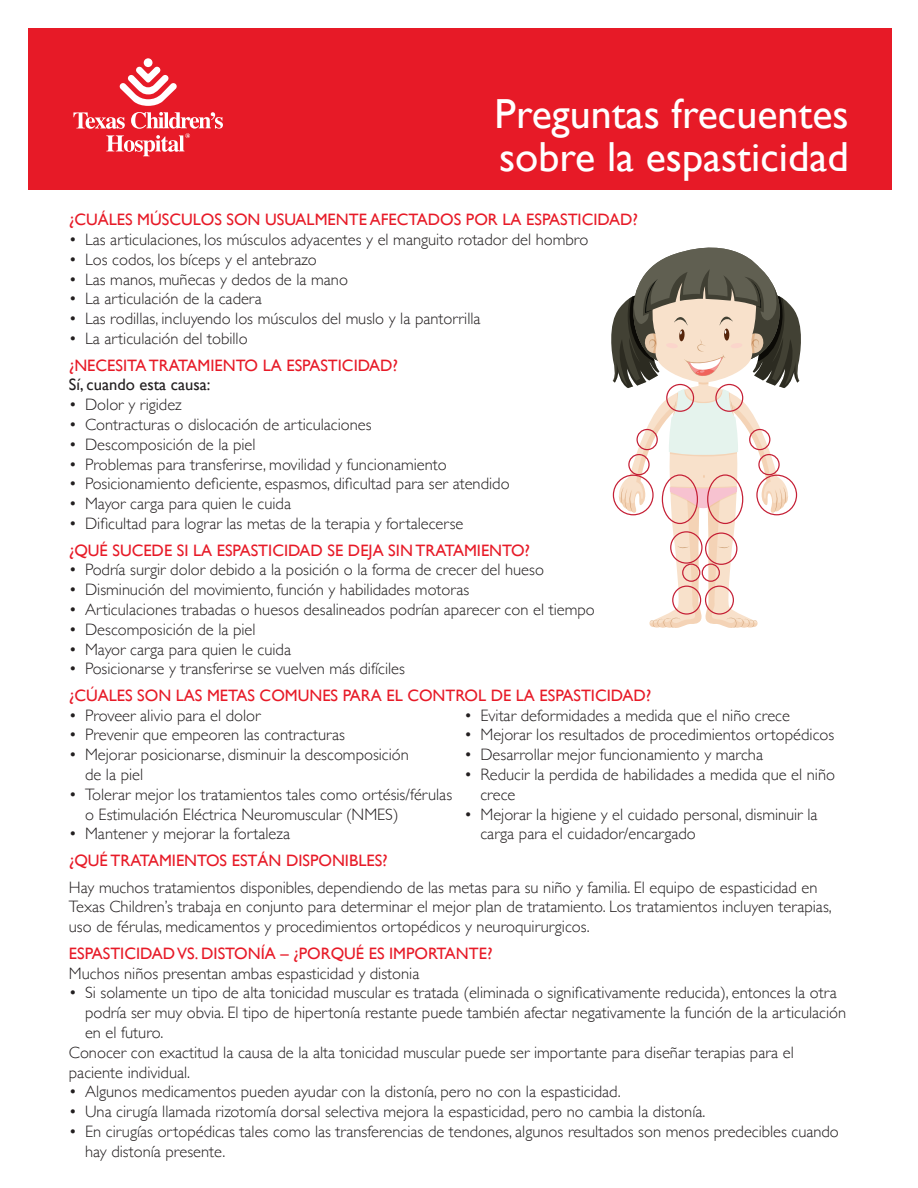
<style>
.page{position:relative;width:918px;height:1188px;background:#fff}
.page>*{position:absolute;margin:0;border:0;box-sizing:border-box;transform-origin:0 0}
.t1{font:42px "Gill Sans";color:#fff}
.Bullets{font:300 16.5px/19.8px "Gill Sans";color:#231f20}
.Paragraph_Style_1{font:16.5px "Gill Sans";color:#e71a27}
.Bullets-2{font:16.5px "Gill Sans";color:#e71a27}
.Paragraph_Style_1-2{font:16.5px "Gill Sans";color:#231f20}
.s1{font-weight:400;color:#e71a27}
</style>
<div class="page">
<div style="left:28px;top:28px;width:864px;height:162px;background:#e71a27"></div>
<svg style="left:120px;top:67px;width:57px;height:39px"></svg>
<div style="left:144px;top:58px;width:9px;height:9px;background:#fff;border-radius:50%"></div>
<svg style="left:73px;top:112px;width:150px;height:44px"></svg>
<svg style="left:611px;top:247px;width:190px;height:381px"></svg>
<div style="left:749px;top:429px;width:21px;height:21px;border:1px solid #c51f35;border-radius:50%"></div>
<div style="left:636px;top:429px;width:22px;height:21px;border:1px solid #c51f35;border-radius:50%"></div>
<div style="left:758px;top:454px;width:22px;height:21px;border:1px solid #c51f35;border-radius:50%"></div>
<div style="left:628px;top:454px;width:22px;height:21px;border:1px solid #c51f35;border-radius:50%"></div>
<div style="left:705px;top:586px;width:29px;height:29px;border:1px solid #c51f35;border-radius:50%"></div>
<div style="left:672px;top:586px;width:29px;height:29px;border:1px solid #c51f35;border-radius:50%"></div>
<div style="left:705px;top:532px;width:32px;height:33px;border:1px solid #c51f35;border-radius:50%"></div>
<div style="left:670px;top:531px;width:33px;height:33px;border:1px solid #c51f35;border-radius:50%"></div>
<div style="left:707px;top:474px;width:36px;height:50px;border:1px solid #c51f35;border-radius:50%"></div>
<div style="left:662px;top:474px;width:36px;height:50px;border:1px solid #c51f35;border-radius:50%"></div>
<div style="left:702px;top:564px;width:18px;height:18px;border:1px solid #c51f35;border-radius:50%"></div>
<div style="left:682px;top:564px;width:18px;height:18px;border:1px solid #c51f35;border-radius:50%"></div>
<div style="left:756px;top:475px;width:41px;height:40px;border:1px solid #c51f35;border-radius:50%"></div>
<div style="left:613px;top:475px;width:41px;height:40px;border:1px solid #c51f35;border-radius:50%"></div>
<div style="left:715px;top:384px;width:28px;height:28px;border:1px solid #c51f35;border-radius:50%"></div>
<div style="left:666px;top:384px;width:28px;height:28px;border:1px solid #c51f35;border-radius:50%"></div>
<p class="t1" style="left:495px;top:89px;width:356px">Preguntas frecuentes</p>
<p class="t1" style="left:499px;top:132px;width:351px">sobre la espasticidad</p>
<p class="Paragraph_Style_1" style="left:69px;top:210px;width:571px">¿CUÁLES MÚSCULOS SON USUALMENTE AFECTADOS POR LA ESPASTICIDAD?</p>
<p class="Bullets" style="left:69px;top:229px;width:521px">• Las articulaciones, los músculos adyacentes y el manguito rotador del hombro</p>
<p class="Bullets" style="left:69px;top:249px;width:249px">• Los codos, los bíceps y el antebrazo</p>
<p class="Bullets" style="left:69px;top:269px;width:281px">• Las manos, muñecas y dedos de la mano</p>
<p class="Bullets" style="left:69px;top:288px;width:195px">• La articulación de la cadera</p>
<p class="Bullets" style="left:69px;top:308px;width:413px">• Las rodillas, incluyendo los músculos del muslo y la pantorrilla</p>
<p class="Bullets" style="left:69px;top:328px;width:180px">• La articulación del tobillo</p>
<p class="Paragraph_Style_1" style="left:69px;top:355px;width:331px">¿NECESITA TRATAMIENTO LA ESPASTICIDAD?</p>
<p class="Paragraph_Style_1-2" style="left:69px;top:375px;width:143px">Sí, cuando esta causa:</p>
<p class="Bullets" style="left:69px;top:394px;width:114px">• Dolor y rigidez</p>
<p class="Bullets" style="left:69px;top:414px;width:304px">• Contracturas o dislocación de articulaciones</p>
<p class="Bullets" style="left:69px;top:434px;width:188px">• Descomposición de la piel</p>
<p class="Bullets" style="left:69px;top:454px;width:379px">• Problemas para transferirse, movilidad y funcionamiento</p>
<p class="Bullets" style="left:69px;top:473px;width:442px">• Posicionamiento deficiente, espasmos, dificultad para ser atendido</p>
<p class="Bullets" style="left:69px;top:493px;width:224px">• Mayor carga para quien le cuida</p>
<p class="Bullets" style="left:69px;top:513px;width:396px">• Dificultad para lograr las metas de la terapia y fortalecerse</p>
<p class="Paragraph_Style_1" style="left:69px;top:540px;width:463px">¿QUÉ SUCEDE SI LA ESPASTICIDAD SE DEJA SIN TRATAMIENTO?</p>
<p class="Bullets" style="left:69px;top:559px;width:477px">• Podría surgir dolor debido a la posición o la forma de crecer del hueso</p>
<p class="Bullets" style="left:69px;top:579px;width:402px">• Disminución del movimiento, función y habilidades motoras</p>
<p class="Bullets" style="left:69px;top:599px;width:527px">• Articulaciones trabadas o huesos desalineados podrían aparecer con el tiempo</p>
<p class="Bullets" style="left:69px;top:619px;width:188px">• Descomposición de la piel</p>
<p class="Bullets" style="left:69px;top:638px;width:224px">• Mayor carga para quien le cuida</p>
<p class="Bullets" style="left:69px;top:658px;width:338px">• Posicionarse y transferirse se vuelven más difíciles</p>
<p class="Paragraph_Style_1" style="left:69px;top:686px;width:584px">¿CÚALES SON LAS METAS COMUNES PARA EL CONTROL DE LA ESPASTICIDAD?</p>
<p class="Bullets" style="left:69px;top:705px;width:193px">• Proveer alivio para el dolor</p>
<p class="Bullets" style="left:69px;top:724px;width:278px">• Prevenir que empeoren las contracturas</p>
<p class="Bullets" style="left:85px;top:744px;width:325px;text-indent:-16px">• Mejorar posicionarse, disminuir la descomposición de la piel</p>
<p class="Bullets" style="left:85px;top:784px;width:369px;text-indent:-16px">• Tolerar mejor los tratamientos tales como ortésis/férulas o Estimulación Eléctrica Neuromuscular (NMES)</p>
<p class="Bullets" style="left:69px;top:823px;width:223px">• Mantener y mejorar la fortaleza</p>
<p class="Bullets" style="left:464px;top:705px;width:327px">• Evitar deformidades a medida que el niño crece</p>
<p class="Bullets" style="left:464px;top:724px;width:372px">• Mejorar los resultados de procedimientos ortopédicos</p>
<p class="Bullets" style="left:464px;top:744px;width:300px">• Desarrollar mejor funcionamiento y marcha</p>
<p class="Bullets" style="left:480px;top:764px;width:356px;text-indent:-16px">• Reducir la perdida de habilidades a medida que el niño crece</p>
<p class="Bullets" style="left:480px;top:804px;width:339px;text-indent:-16px">• Mejorar la higiene y el cuidado personal, disminuir la carga para el cuidador/encargado</p>
<p class="Bullets-2" style="left:69px;top:851px;width:320px">¿QUÉ TRATAMIENTOS ESTÁN DISPONIBLES?</p>
<p class="Bullets" style="left:69px;top:877px;width:764px">Hay muchos tratamientos disponibles, dependiendo de las metas para su niño y familia. El equipo de espasticidad en<br>Texas Children’s trabaja en conjunto para determinar el mejor plan de tratamiento. Los tratamientos incluyen terapias, uso de férulas, medicamentos y procedimientos ortopédicos y neuroquirurgicos.</p>
<p class="Bullets" style="left:69px;top:943px;width:425px"><span class="s1">ESPASTICIDAD VS. DISTONÍA – ¿PORQUÉ ES IMPORTANTE?<br></span>Muchos niños presentan ambas espasticidad y distonia</p>
<p class="Bullets" style="left:85px;top:982px;width:763px;text-indent:-16px">• Si solamente un tipo de alta tonicidad muscular es tratada (eliminada o significativamente reducida), entonces la otra podría ser muy obvia. El tipo de hipertonía restante puede también afectar negativamente la función de la articulación en el futuro.</p>
<p class="Bullets" style="left:69px;top:1042px;width:727px">Conocer con exactitud la causa de la alta tonicidad muscular puede ser importante para diseñar terapias para el paciente individual.</p>
<p class="Bullets" style="left:69px;top:1081px;width:553px">• Algunos medicamentos pueden ayudar con la distonía, pero no con la espasticidad.</p>
<p class="Bullets" style="left:69px;top:1101px;width:638px">• Una cirugía llamada rizotomía dorsal selectiva mejora la espasticidad, pero no cambia la distonía.</p>
<p class="Bullets" style="left:85px;top:1121px;width:755px;text-indent:-16px">• En cirugías ortopédicas tales como las transferencias de tendones, algunos resultados son menos predecibles cuando hay distonía presente.</p>
</div>
